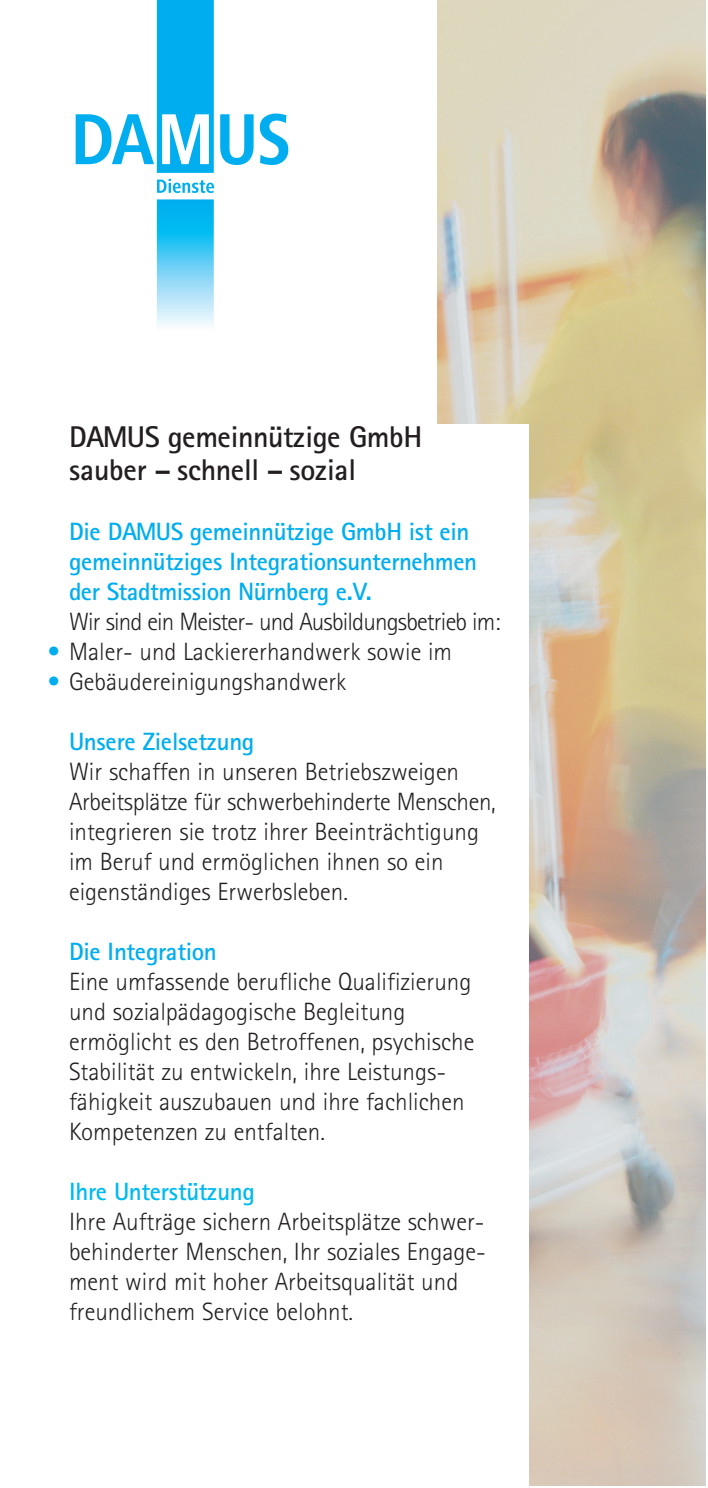
<style>
.page{position:relative;width:708px;height:1488px;background:#fff}
.page>*{position:absolute;margin:0;border:0;box-sizing:border-box;transform-origin:0 0}
.t1{font:700 30px/32.5px "AT Rotis Sans Serif";letter-spacing:-.02em;color:#231f20}
.t2{font:300 25px/30px "Rotis Sans Serif";color:#231f20}
.t3{font:700 25px/30px "AT Rotis Sans Serif";letter-spacing:-.02em;color:#00aeef}
.t4{font:300 25px "Rotis Sans Serif";letter-spacing:-.035em;color:#231f20}
.t5{font:700 25px "AT Rotis Sans Serif";letter-spacing:-.02em;color:#00baf1}
.s1{color:#00aeef}
</style>
<div class="page">
<img style="left:438px;top:0;width:267px;height:1485px">
<div style="left:19px;top:424px;width:509px;height:1061px;background:#fff"></div>
<img style="left:76px;top:0;width:212px;height:326px">
<p class="t1" style="left:69px;top:424px;width:355px">DAMUS gemeinnützige GmbH sauber – schnell – sozial</p>
<p class="t3" style="left:69px;top:519px;width:409px">Die DAMUS gemeinnützige GmbH ist ein gemein nütziges Integrations unternehmen der Stadtmission Nürnberg e.V.</p>
<p class="t4" style="left:69px;top:612px;width:433px">Wir sind ein Meister - und Ausbildungsbetrieb im:</p>
<p class="t2" style="left:48px;top:639px;width:406px"><span class="s1">•</span> Maler- und Lackiererhandwerk sowie im</p>
<p class="t2" style="left:48px;top:669px;width:300px"><span class="s1">•</span> Gebäudereinigungshandwerk</p>
<p class="t3" style="left:69px;top:729px;width:187px">Unsere Zielsetzung</p>
<p class="t2" style="left:69px;top:759px;width:428px">Wir schaffen in unseren Betriebszweigen Arbeitsplätze für schwer behinderte Menschen, integrieren sie trotz ihrer Beeinträchtigung im Beruf und ermöglichen ihnen so ein eigenständiges Erwerbsleben.</p>
<p class="t3" style="left:69px;top:939px;width:149px">Die Integration</p>
<p class="t2" style="left:69px;top:969px;width:407px">Eine umfassende berufliche Qualifizierung und sozialpädagogische Begleitung ermöglicht es den Betroffenen, psychische Stabilität zu entwickeln, ihre Leistungs - fähigkeit auszubauen und ihre fachlichen Kompetenzen zu entfalten.</p>
<p class="t5" style="left:69px;top:1182px;width:187px">Ihre Unterstützung</p>
<p class="t2" style="left:69px;top:1209px;width:418px">Ihre Aufträge sichern Arbeitsplätze schwer&shy;behinderter Menschen, Ihr soziales Engage&shy;ment wird mit hoher Arbeitsqualität und freundlichem Service belohnt.</p>
</div>
